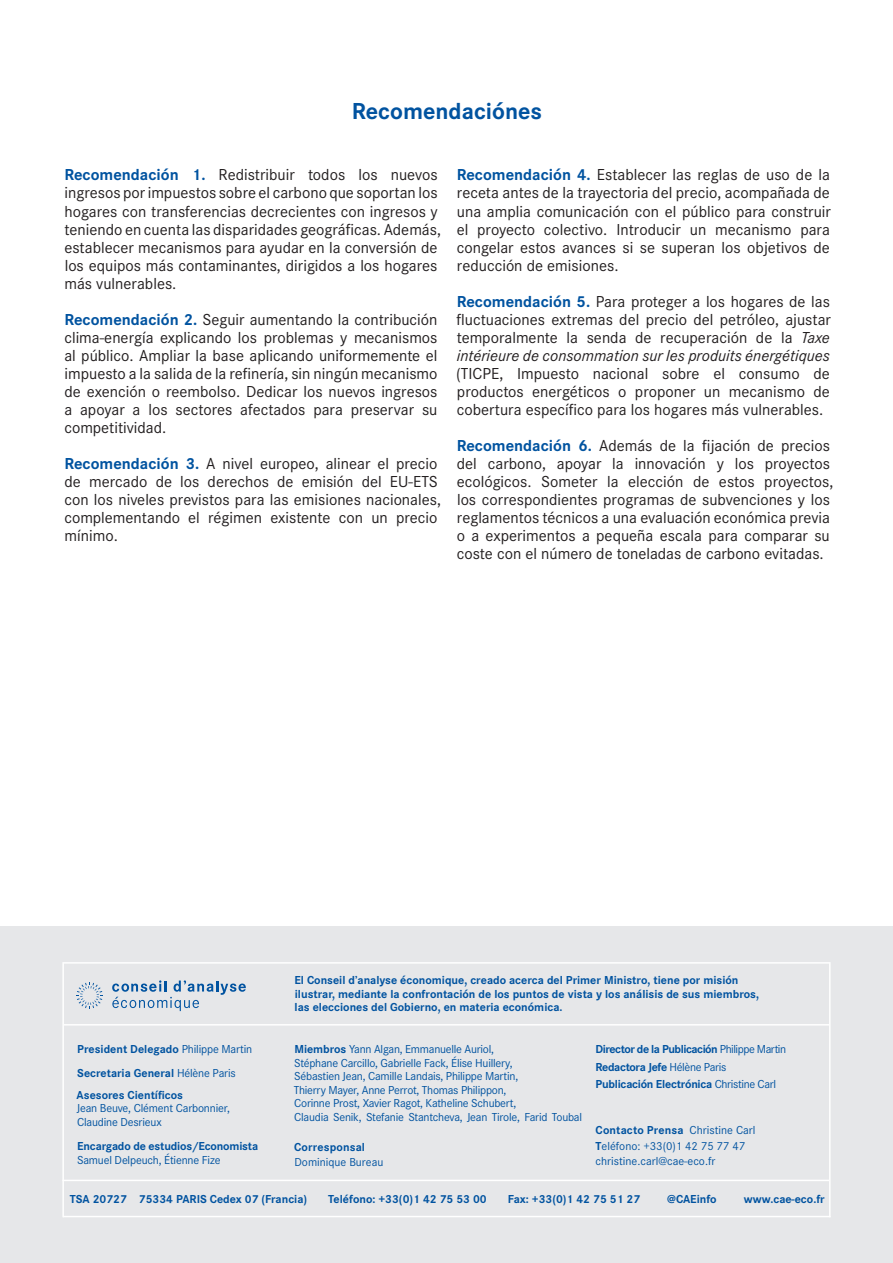
<style>
.page{position:relative;width:893px;height:1263px;background:#fff}
.page>*{position:absolute;margin:0;border:0;box-sizing:border-box;transform-origin:0 0}
.TITRE___Recommandati{font:700 24px "Corporate S";color:#0153a0}
.TEXTE___Recommandati{font:16.5px/18px "Corporate S";color:#231f20}
.Organigramme{font:12px/13.5px "Corporate S";letter-spacing:-.02em;color:#0153a0}
.Organigramme-2{font:700 12px/13.5px "Corporate S";color:#0153a0}
.Organigramme-3{font:12px/16.5px "Corporate S";color:#0153a0}
.Coordonnées{font:700 12px "Corporate S";color:#0153a0}
.Organigramme-4{font:700 12px "Corporate S";letter-spacing:-.04em;color:#0153a0}
.Organigramme-5{font:700 12px "Corporate S";letter-spacing:-.02em;color:#0153a0}
.Organigramme-6{font:700 12px "Corporate S";letter-spacing:-.03em;color:#0153a0}
.s1{font-weight:700;color:#0153a0}
.s2{font-style:italic}
.s3{font-weight:400}
.s4{font-weight:700}
</style>
<div class="page">
<div style="left:0;top:927px;width:893px;height:336px;background:#e6e7e9"></div>
<svg style="left:112px;top:980px;width:134px;height:31px"></svg>
<svg style="left:76px;top:982px;width:27px;height:26px"></svg>
<hr style="left:64px;top:962px;width:765px;height:2px;background:#fff">
<hr style="left:64px;top:1024px;width:765px;height:1px;background:#fff">
<hr style="left:62px;top:1180px;width:767px;height:1px;background:#fff">
<hr style="left:63px;top:1216px;width:768px;height:1px;background:#fff">
<hr style="left:62px;top:962px;width:2px;height:255px;background:#fff">
<hr style="left:829px;top:962px;width:2px;height:255px;background:#fff">
<p class="TITRE___Recommandati" style="left:352px;top:94px;width:192px">Recomendaciónes</p>
<p class="TEXTE___Recommandati" style="left:64px;top:165px;width:378px"><span class="s1">Recomendación 1.</span> Redistribuir todos los nuevos ingresos por impuestos sobre el carbono que soportan los hogares con transferencias decrecientes con ingresos y teniendo en cuenta las disparidades geográficas. Además, establecer mecanismos para ayudar en la conversión de los equipos más contaminantes, dirigidos a los hogares más vulnerables.</p>
<p class="TEXTE___Recommandati" style="left:64px;top:310px;width:375px;text-align:justify"><span class="s1">Recomendación 2.</span> Seguir aumentando la contribución clima-energía explicando los problemas y mecanismos al público. Ampliar la base aplicando uniformemente el impuesto a la salida de la refinería, sin ningún mecanismo de exención o reembolso. Dedicar los nuevos ingresos a apoyar a los sectores afectados para preservar su competitividad.</p>
<p class="TEXTE___Recommandati" style="left:64px;top:454px;width:378px"><span class="s1">Recomendación 3.</span> A nivel europeo, alinear el precio de mercado de los derechos de emisión del EU-ETS con los niveles previstos para las emisiones nacionales, complementando el régimen existente con un precio mínimo.</p>
<p class="TEXTE___Recommandati" style="left:457px;top:165px;width:376px;text-align:justify"><span class="s1">Recomendación 4.</span> Establecer las reglas de uso de la receta antes de la trayectoria del precio, acompañada de una amplia comunicación con el público para construir el proyecto colectivo. Introducir un mecanismo para congelar estos avances si se superan los objetivos de reducción de emisiones.</p>
<p class="TEXTE___Recommandati" style="left:456px;top:292px;width:376px;text-align:justify"><span class="s1">Recomendación 5.</span> Para proteger a los hogares de las fluctuaciones extremas del precio del petróleo, ajustar temporalmente la senda de recuperación de la <span class="s2">Taxe intérieure de consommation sur les produits énergétiques </span>(TICPE, Impuesto nacional sobre el consumo de productos energéticos o proponer un mecanismo de cobertura específico para los hogares más vulnerables.</p>
<p class="TEXTE___Recommandati" style="left:457px;top:436px;width:378px"><span class="s1">Recomendación 6.</span> Además de la fijación de precios del carbono, apoyar la innovación y los proyectos ecológicos. Someter la elección de estos proyectos, los correspondientes programas de subvenciones y los reglamentos técnicos a una evaluación económica previa o a experimentos a pequeña escala para comparar su coste con el número de toneladas de carbono evitadas.</p>
<p class="Organigramme-2" style="left:77px;top:1042px;width:177px">President Delegado <span class="s3">Philippe Martin</span></p>
<p class="Organigramme-2" style="left:77px;top:1066px;width:160px">Secretaria General <span class="s3">Hélène Paris</span></p>
<p class="Organigramme-2" style="left:77px;top:1088px;width:108px">Asesores Científicos</p>
<p class="Organigramme" style="left:77px;top:1101px;width:155px">Jean Beuve, Clément Carbonnier,<br>Claudine Desrieux</p>
<p class="Organigramme-2" style="left:77px;top:1139px;width:182px">Encargado de estudios/Economista</p>
<p class="Organigramme" style="left:77px;top:1152px;width:145px">Samuel Delpeuch, Étienne Fize</p>
<p class="Organigramme-2" style="left:294px;top:973px;width:466px">El Conseil d’analyse économique, creado acerca del Primer Ministro, tiene por misión ilustrar, mediante la confrontación de los puntos de vista y los análisis de sus miembros, las elecciones del Gobierno, en materia económica.</p>
<p class="Organigramme" style="left:294px;top:1042px;width:226px"><span class="s4">Miembros</span> Yann Algan, Emmanuelle Auriol, Stéphane Carcillo, Gabrielle Fack, Élise Huillery, Sébastien Jean, Camille Landais, Philippe Martin, Thierry Mayer, Anne Perrot, Thomas Philippon, Corinne Prost, Xavier Ragot, Katheline Schubert,</p>
<p class="Organigramme" style="left:294px;top:1110px;width:289px">Claudia Senik, Stefanie Stantcheva, Jean Tirole, Farid Toubal</p>
<p class="Organigramme-3" style="left:294px;top:1139px;width:91px;line-height:15px"><span class="s4">Corresponsal<br></span>Dominique Bureau</p>
<p class="Organigramme-4" style="left:596px;top:1041px;width:192px">Director de la Publicación <span class="s3">Philippe Martin</span></p>
<p class="Organigramme-6" style="left:596px;top:1058px;width:132px">Redactora Jefe <span class="s3">Hélène Paris</span></p>
<p class="Organigramme-5" style="left:596px;top:1075px;width:182px">Publicación Electrónica <span class="s3">Christine Carl</span></p>
<p class="Organigramme-3" style="left:596px;top:1121px;width:161px"><span class="s4">Contacto Prensa</span> Christine Carl<br><span class="s4">T</span>eléfono: +33(0)1 42 75 77 47</p>
<p class="Organigramme-3" style="left:596px;top:1152px;width:121px">christine.carl@cae-eco.fr</p>
<p class="Coordonnées" style="left:70px;top:1190px;width:239px">TSA 20727 75334 PARIS Cedex 07 (Francia)</p>
<p class="Coordonnées" style="left:328px;top:1190px;width:160px">Teléfono: +33(0)1 42 75 53 00</p>
<p class="Coordonnées" style="left:508px;top:1190px;width:134px">Fax: +33(0)1 42 75 51 27</p>
<p class="Coordonnées" style="left:667px;top:1190px;width:51px">@CAEinfo</p>
<p class="Coordonnées" style="left:744px;top:1190px;width:83px">www.cae-eco.fr</p>
</div>
